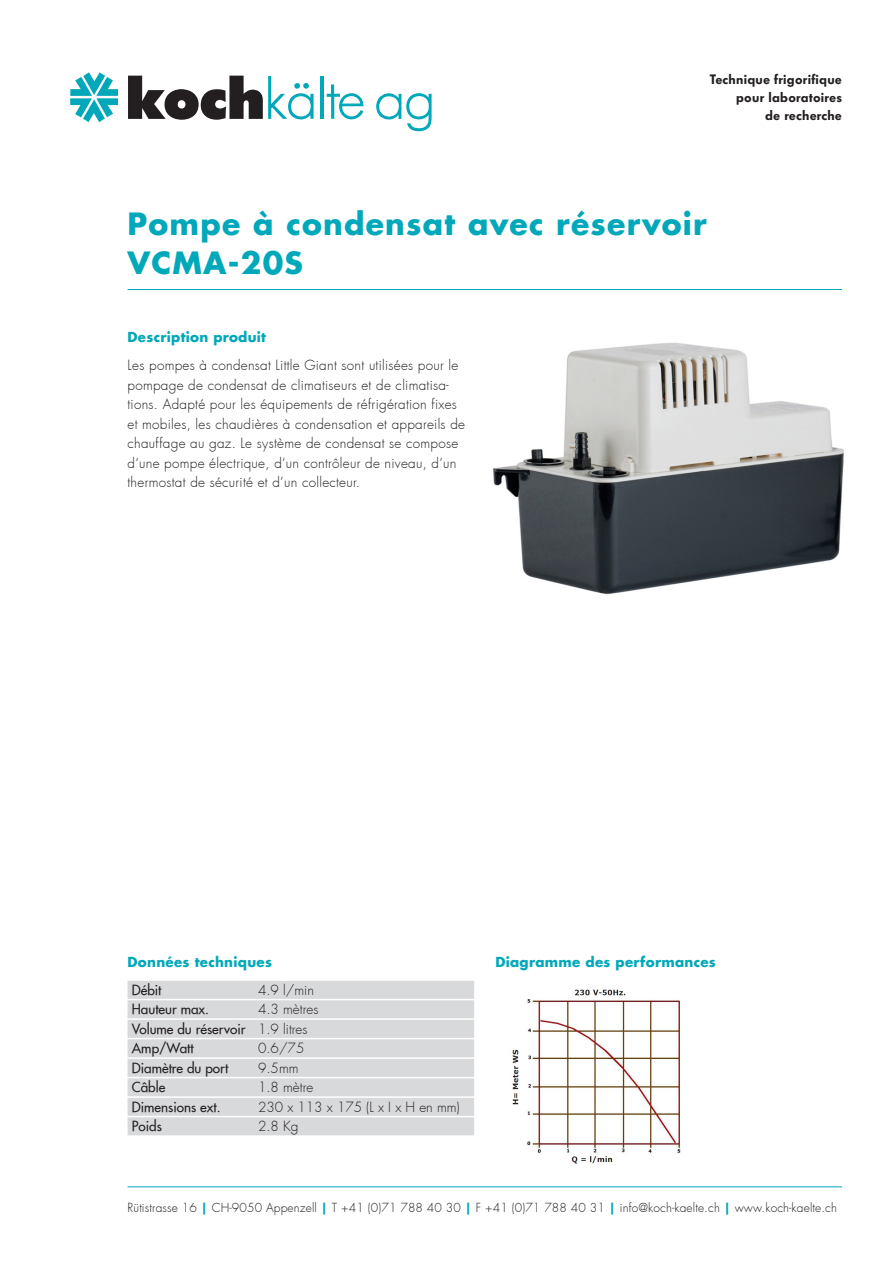
<style>
.page{position:relative;width:893px;height:1263px;background:#fff}
.page>*{position:absolute;margin:0;border:0;box-sizing:border-box;transform-origin:0 0}
.t1{font:700 30px/39px "Futura";letter-spacing:.04em;color:#00a8b9}
.t2{font:300 13.5px/19.5px "Futura";letter-spacing:.02em;color:#231f20}
.t3{font:500 13.5px/19.5px "Futura";color:#231f20}
.t4{font:700 13.5px "Futura";letter-spacing:.02em;color:#00a8b9}
.t5{font:600 13.5px/18px "Futura BQ";letter-spacing:.02em;color:#231f20;text-align:right}
.t6{font:300 13.5px "Futura";color:#231f20}
.t7{font:300 12px "Futura";letter-spacing:.01em;color:#231f20}
.s1{font-weight:300}
.s2{font-weight:700;color:#00a8b9}
</style>
<div class="page">
<img style="left:493px;top:342px;width:351px;height:253px">
<svg style="left:70px;top:72px;width:48px;height:50px"></svg>
<svg style="left:128px;top:76px;width:186px;height:44px"></svg>
<hr style="left:320px;top:76px;width:3px;height:43px;background:#00a8b9">
<svg style="left:327px;top:84px;width:37px;height:35px"></svg>
<svg style="left:376px;top:93px;width:56px;height:38px"></svg>
<hr style="left:128px;top:289px;width:714px;height:1px;background:#00a8b9">
<hr style="left:128px;top:1186px;width:714px;height:1px;background:#00a8b9">
<div style="left:128px;top:981px;width:346px;height:18px;background:#d8d9db"></div>
<div style="left:128px;top:1000px;width:346px;height:18px;background:#d8d9db"></div>
<div style="left:128px;top:1020px;width:346px;height:18px;background:#d8d9db"></div>
<div style="left:128px;top:1039px;width:346px;height:18px;background:#d8d9db"></div>
<div style="left:128px;top:1059px;width:346px;height:18px;background:#d8d9db"></div>
<div style="left:128px;top:1078px;width:346px;height:18px;background:#d8d9db"></div>
<div style="left:128px;top:1098px;width:346px;height:18px;background:#d8d9db"></div>
<div style="left:128px;top:1117px;width:346px;height:18px;background:#d8d9db"></div>
<img style="left:512px;top:989px;width:169px;height:175px">
<p class="t5" style="left:710px;top:71px;width:134px">Technique frigorifique pour laboratoires<br>de recherche</p>
<h1 class="t1" style="left:128px;top:204px;width:581px">Pompe à condensat avec réservoir<br>VCMA-20S</h1>
<p class="t4" style="left:128px;top:328px;width:140px">Description produit</p>
<p class="t2" style="left:128px;top:356px;width:339px">Les pompes à condensat Little Giant sont utilisées pour le pompage de condensat de climatiseurs et de climatisa&shy;tions. Adapté pour les équipements de réfrigération fixes et mobiles, les chaudières à condensation et appareils de chauffage au gaz. Le système de condensat se compose d‘une pompe électrique, d’un contrôleur de niveau, d’un thermostat de sécurité et d’un collecteur.</p>
<p class="t4" style="left:128px;top:953px;width:146px">Données techniques</p>
<p class="t3" style="left:132px;top:980px;width:31px">Débit</p>
<p class="t2" style="left:258px;top:980px;width:57px">4.9 l/min</p>
<p class="t3" style="left:132px;top:1000px;width:79px">Hauteur max.</p>
<p class="t3" style="left:132px;top:1000px;width:188px;text-indent:126px"><span class="s1">4.3 mètres<br></span>Volume du réservoir <span class="s1">1.9 litres<br></span>Amp/Watt</p>
<p class="t2" style="left:258px;top:1039px;width:48px">0.6/75</p>
<p class="t3" style="left:132px;top:1058px;width:98px">Diamètre du port</p>
<p class="t2" style="left:258px;top:1058px;width:42px">9.5mm</p>
<p class="t3" style="left:132px;top:1078px;width:35px">Câble</p>
<p class="t2" style="left:258px;top:1078px;width:57px">1.8 mètre</p>
<p class="t3" style="left:132px;top:1097px;width:90px">Dimensions ext.</p>
<p class="t6" style="left:258px;top:1099px;width:203px">230 x 113 x 175 (L x I x H en mm)</p>
<p class="t3" style="left:132px;top:1117px;width:32px">Poids</p>
<p class="t2" style="left:258px;top:1117px;width:42px">2.8 Kg</p>
<p class="t4" style="left:495px;top:953px;width:222px">Diagramme des performances</p>
<p class="t7" style="left:128px;top:1200px;width:711px">Rütistrasse 16 <span class="s2">|</span> CH-9050 Appenzell <span class="s2">|</span> T +41 (0)71 788 40 30 <span class="s2">|</span> F +41 (0)71 788 40 31 <span class="s2">|</span> info@koch-kaelte.ch <span class="s2">|</span> www.koch-kaelte.ch</p>
</div>
